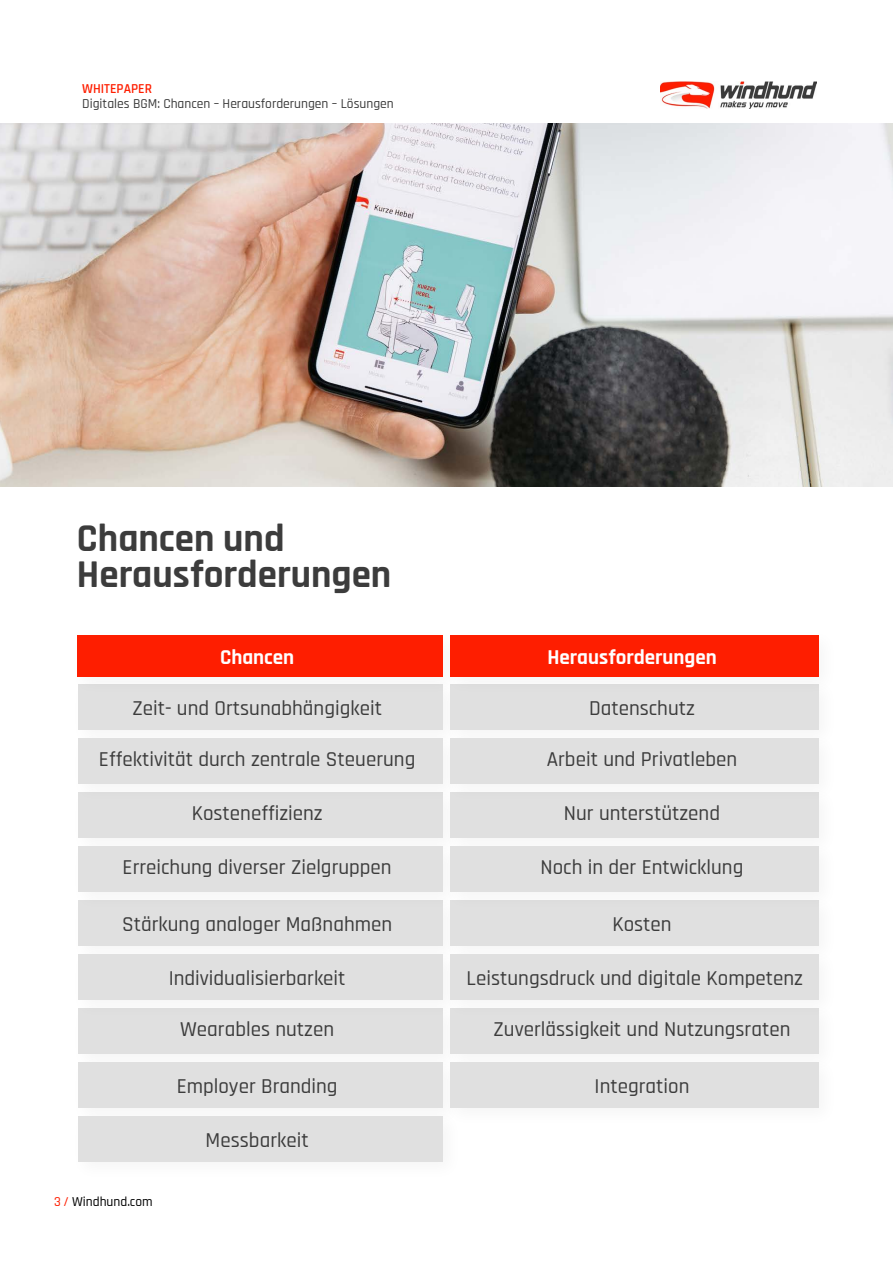
<style>
.page{position:relative;width:893px;height:1263px;background:#fff}
.page>*{position:absolute;margin:0;border:0;box-sizing:border-box;transform-origin:0 0}
.t1{font:700 39px/36px "Rajdhani";color:#3c3c3c}
.t2{font:500 21px "Rajdhani";color:#3c3c3c}
.t3{font:700 21px "Rajdhani";color:#fff}
.t4{font:500 13.5px "Rajdhani";color:#3c3c3c}
.t5{font:500 13.5px "Rajdhani";color:#000}
.t6{font:600 13.5px "Rajdhani";color:#fe1e00}
.s1{color:#fe1e00}
</style>
<div class="page">
<img style="left:660px;top:82px;width:156px;height:26px">
<div style="left:78px;top:697px;width:365px;height:33px;background:#e0e0e0"></div>
<div style="left:78px;top:913px;width:365px;height:33px;background:#e0e0e0"></div>
<div style="left:78px;top:805px;width:365px;height:33px;background:#e0e0e0"></div>
<div style="left:78px;top:1021px;width:365px;height:33px;background:#e0e0e0"></div>
<div style="left:70px;top:730px;width:393px;height:75px;background:#000;opacity:.04"></div>
<div style="left:78px;top:738px;width:365px;height:46px;background:#e0e0e0"></div>
<div style="left:70px;top:946px;width:393px;height:75px;background:#000;opacity:.04"></div>
<div style="left:78px;top:954px;width:365px;height:46px;background:#e0e0e0"></div>
<div style="left:70px;top:838px;width:393px;height:75px;background:#000;opacity:.04"></div>
<div style="left:78px;top:846px;width:365px;height:46px;background:#e0e0e0"></div>
<div style="left:70px;top:1054px;width:393px;height:75px;background:#f9f9f9"></div>
<div style="left:78px;top:1062px;width:365px;height:46px;background:#e0e0e0"></div>
<div style="left:70px;top:1108px;width:393px;height:74px;background:#fbfbfb"></div>
<div style="left:78px;top:1116px;width:365px;height:46px;background:#e0e0e0"></div>
<div style="left:443px;top:676px;width:396px;height:75px;background:#fbfbfb"></div>
<div style="left:450px;top:697px;width:369px;height:33px;background:#e0e0e0"></div>
<div style="left:443px;top:892px;width:396px;height:75px;background:#fbfbfb"></div>
<div style="left:450px;top:913px;width:369px;height:33px;background:#e0e0e0"></div>
<div style="left:443px;top:784px;width:396px;height:75px;background:#fbfbfb"></div>
<div style="left:450px;top:805px;width:369px;height:33px;background:#e0e0e0"></div>
<div style="left:443px;top:1000px;width:396px;height:75px;background:#fbfbfb"></div>
<div style="left:450px;top:1021px;width:369px;height:33px;background:#e0e0e0"></div>
<div style="left:443px;top:730px;width:396px;height:75px;background:#000;opacity:.04"></div>
<div style="left:450px;top:738px;width:369px;height:46px;background:#e0e0e0"></div>
<div style="left:443px;top:946px;width:396px;height:75px;background:#000;opacity:.04"></div>
<div style="left:450px;top:954px;width:369px;height:46px;background:#e0e0e0"></div>
<div style="left:443px;top:838px;width:396px;height:75px;background:#000;opacity:.04"></div>
<div style="left:450px;top:846px;width:369px;height:46px;background:#e0e0e0"></div>
<div style="left:443px;top:1054px;width:396px;height:75px;background:#fbfbfb"></div>
<div style="left:450px;top:1062px;width:369px;height:46px;background:#e0e0e0"></div>
<div style="left:69px;top:627px;width:394px;height:70px;background:#000;opacity:.04"></div>
<div style="left:77px;top:635px;width:366px;height:41px;background:#fe1e00"></div>
<div style="left:443px;top:627px;width:396px;height:70px;background:#000;opacity:.04"></div>
<div style="left:450px;top:635px;width:369px;height:41px;background:#fe1e00"></div>
<img style="left:0;top:123px;width:893px;height:363px">
<p class="t6" style="left:82px;top:80px;width:71px">WHITEPAPER</p>
<p class="t4" style="left:82px;top:96px;width:313px">Digitales BGM: Chancen – Herausforderungen – Lösungen</p>
<h1 class="t1" style="left:77px;top:522px;width:316px">Chancen und<br>Herausforderungen</h1>
<p class="t3" style="left:220px;top:644px;width:76px">Chancen</p>
<p class="t3" style="left:547px;top:644px;width:171px">Herausforderungen</p>
<p class="t2" style="left:589px;top:696px;width:107px">Datenschutz</p>
<p class="t2" style="left:132px;top:696px;width:251px">Zeit- und Ortsunabhängigkeit</p>
<p class="t2" style="left:99px;top:747px;width:318px">Effektivität durch zentrale Steuerung</p>
<p class="t2" style="left:547px;top:747px;width:192px">Arbeit und Privatleben</p>
<p class="t2" style="left:192px;top:801px;width:132px">Kosteneffizienz</p>
<p class="t2" style="left:564px;top:801px;width:158px">Nur unterstützend</p>
<p class="t2" style="left:123px;top:855px;width:271px">Erreichung diverser Zielgruppen</p>
<p class="t2" style="left:541px;top:855px;width:204px">Noch in der Entwicklung</p>
<p class="t2" style="left:122px;top:912px;width:271px">Stärkung analoger Maßnahmen</p>
<p class="t2" style="left:612px;top:912px;width:61px">Kosten</p>
<p class="t2" style="left:169px;top:966px;width:178px">Individualisierbarkeit</p>
<p class="t2" style="left:467px;top:966px;width:338px">Leistungsdruck und digitale Kompetenz</p>
<p class="t2" style="left:180px;top:1017px;width:155px">Wearables nutzen</p>
<p class="t2" style="left:494px;top:1017px;width:298px">Zuverlässigkeit und Nutzungsraten</p>
<p class="t5" style="left:54px;top:1194px;width:100px"><span class="s1">3 /</span> Windhund.com</p>
<p class="t2" style="left:177px;top:1074px;width:162px">Employer Branding</p>
<p class="t2" style="left:206px;top:1128px;width:105px">Messbarkeit</p>
<p class="t2" style="left:595px;top:1074px;width:96px">Integration</p>
</div>
